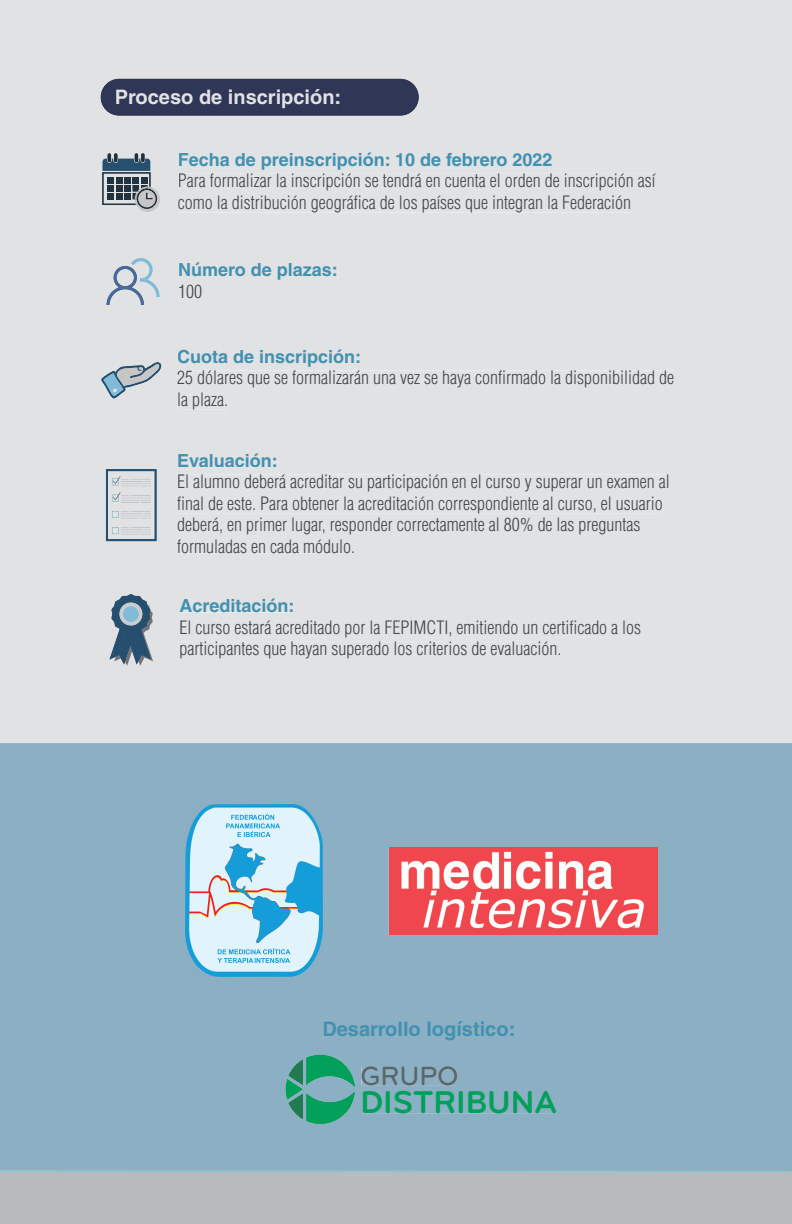
<style>
.page{position:relative;width:792px;height:1224px;background:#fff}
.page>*{position:absolute;margin:0;border:0;box-sizing:border-box;transform-origin:0 0}
.t1{font:700 32.8px "Bryant Pro";color:#00a05a}
.t2{font:500 27.4px "Bryant Pro";color:#5c656a}
.t3{font:700 20px "Helvetica";color:#e1e2e3}
.t4{font:700 20px "Helvetica";color:#4191b0}
.t5{font:300 condensed 18px/21.6px "Helvetica";color:#444546}
.t6{font:700 18px "Helvetica";color:#4191b0}
</style>
<div class="page">
<div style="left:0;top:0;width:792px;height:743px;background:#e1e2e3"></div>
<div style="left:0;top:743px;width:792px;height:429px;background:#8bafc3"></div>
<div style="left:0;top:1172px;width:792px;height:52px;background:#b8bbbb"></div>
<div style="left:179px;top:263px;width:158px;height:17px;background:#e1e2e3"></div>
<div style="left:179px;top:285px;width:23px;height:13px;background:#e1e2e3"></div>
<div style="left:179px;top:152px;width:373px;height:17px;background:#e1e2e3"></div>
<div style="left:179px;top:174px;width:477px;height:17px;background:#e1e2e3"></div>
<div style="left:179px;top:195px;width:451px;height:17px;background:#e1e2e3"></div>
<div style="left:178px;top:349px;width:182px;height:17px;background:#e1e2e3"></div>
<div style="left:178px;top:371px;width:496px;height:17px;background:#e1e2e3"></div>
<div style="left:179px;top:392px;width:48px;height:17px;background:#e1e2e3"></div>
<div style="left:178px;top:453px;width:98px;height:14px;background:#e1e2e3"></div>
<div style="left:178px;top:475px;width:492px;height:17px;background:#e1e2e3"></div>
<div style="left:177px;top:496px;width:486px;height:17px;background:#e1e2e3"></div>
<div style="left:178px;top:518px;width:463px;height:17px;background:#e1e2e3"></div>
<div style="left:177px;top:540px;width:177px;height:13px;background:#e1e2e3"></div>
<div style="left:180px;top:599px;width:113px;height:13px;background:#e1e2e3"></div>
<div style="left:181px;top:620px;width:460px;height:17px;background:#e1e2e3"></div>
<div style="left:181px;top:642px;width:379px;height:17px;background:#e1e2e3"></div>
<svg style="left:101px;top:79px;width:318px;height:37px;background:#383e5c"></svg>
<div style="left:116px;top:89px;width:223px;height:19px;background:#303656"></div>
<svg style="left:102px;top:153px;width:58px;height:59px;background:#87939b"></svg>
<svg style="left:109px;top:594px;width:44px;height:72px;background:#768e9f"></svg>
<svg style="left:106px;top:469px;width:51px;height:72px;background:#c2c9cf"></svg>
<svg style="left:101px;top:362px;width:61px;height:37px;background:#b3c0c8"></svg>
<svg style="left:106px;top:258px;width:54px;height:47px;background:#c3cdd7"></svg>
<div style="left:362px;top:1066px;width:95px;height:19px;background:#8bafc3"></div>
<div style="left:363px;top:1091px;width:193px;height:22px;background:#8bafc3"></div>
<svg style="left:286px;top:1055px;width:69px;height:69px;background:#45a48a"></svg>
<div style="left:324px;top:1021px;width:190px;height:19px;background:#8bafc3"></div>
<svg style="left:0;top:1171px;width:790px;height:1px"></svg>
<img style="left:185px;top:804px;width:137px;height:173px">
<div style="left:389px;top:847px;width:269px;height:88px;background:#ef474d"></div>
<img style="left:399px;top:846px;width:248px;height:83px">
<p class="t3" style="left:115px;top:85px;width:228px">Proceso de inscripción:</p>
<p class="t6" style="left:178px;top:148px;width:376px">Fecha de preinscripción: 10 de febrero 2022</p>
<p class="t5" style="left:178px;top:170px;width:479px">Para formalizar la inscripción se tendrá en cuenta el orden de inscripción así como la distribución geográfica de los países que integran la Federación</p>
<p class="t6" style="left:178px;top:259px;width:161px">Número de plazas:</p>
<p class="t5" style="left:178px;top:280px;width:25px">100</p>
<p class="t6" style="left:177px;top:345px;width:186px">Cuota de inscripción:</p>
<p class="t5" style="left:177px;top:367px;width:498px">25 dólares que se formalizarán una vez se haya confirmado la disponibilidad de la plaza.</p>
<p class="t6" style="left:177px;top:449px;width:102px">Evaluación:</p>
<p class="t5" style="left:177px;top:471px;width:494px">El alumno deberá acreditar su participación en el curso y superar un examen al final de este. Para obtener la acreditación correspondiente al curso, el usuario deberá, en primer lugar, responder correctamente al 80% de las preguntas formuladas en cada módulo.</p>
<p class="t6" style="left:180px;top:595px;width:117px">Acreditación:</p>
<p class="t5" style="left:180px;top:616px;width:463px">El curso estará acreditado por la FEPIMCTI, emitiendo un certificado a los participantes que hayan superado los criterios de evaluación.</p>
<p class="t4" style="left:322px;top:1017px;width:194px">Desarrollo logístico:</p>
<h2 class="t2" style="left:360px;top:1061px;width:100px">GRUPO</h2>
<h1 class="t1" style="left:360px;top:1085px;width:198px">DISTRIBUNA</h1>
</div>
